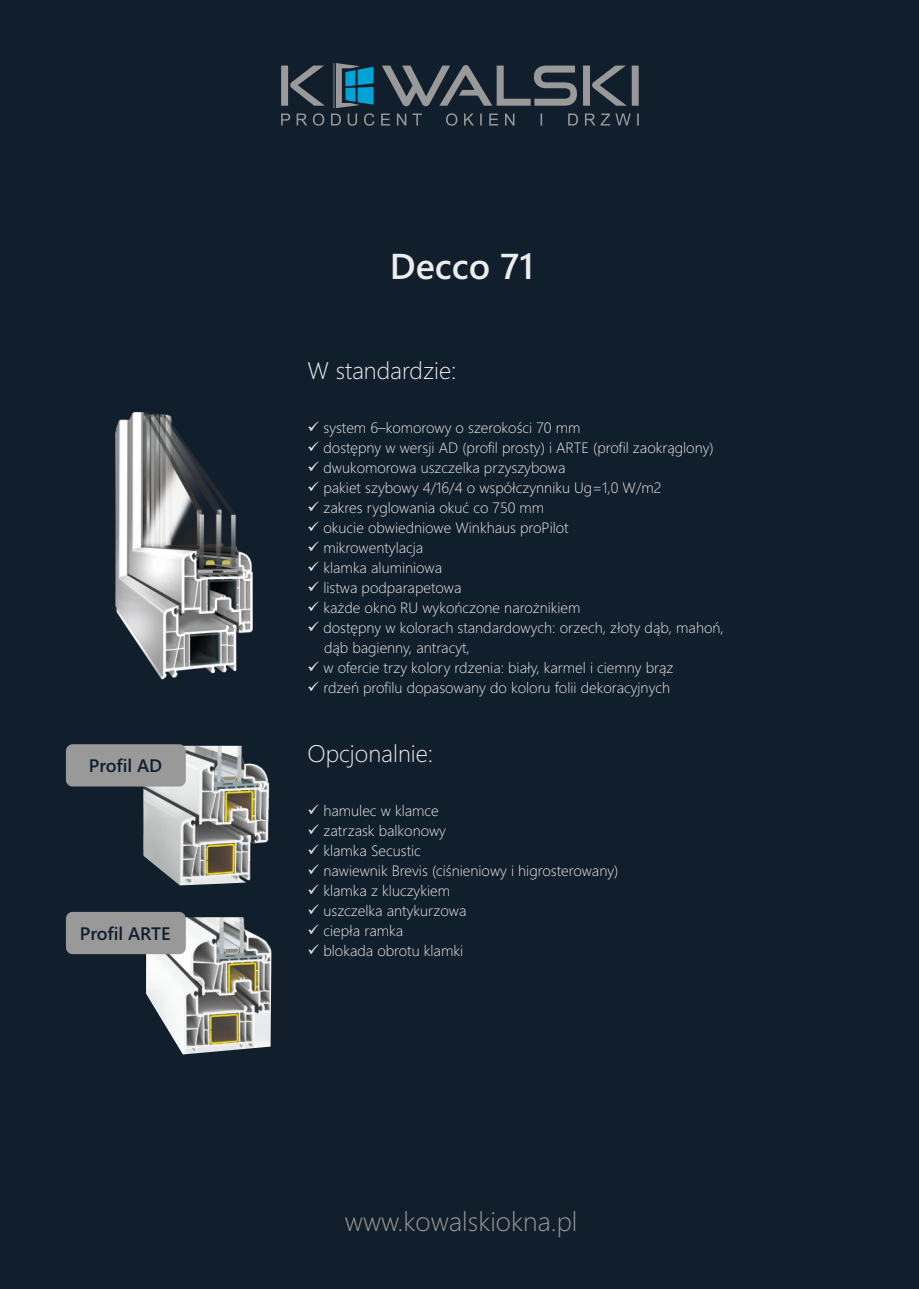
<style>
.page{position:relative;width:919px;height:1289px;background:#fff}
.page>*{position:absolute;margin:0;border:0;box-sizing:border-box;transform-origin:0 0}
.t1{font:600 36px "Segoe UI";color:#eceded}
.t2{font:300 27px "Segoe UI";color:#999}
.t3{font:300 24px "Segoe UI";color:#eceded}
.t4{font:600 18.15px "Segoe UI";color:#111e2c}
.t5{font:300 15px/20px "Segoe UI";color:#eceded}
</style>
<div class="page">
<div style="left:0;top:0;width:918px;height:1288px;background:#111e2c"></div>
<img style="left:115px;top:412px;width:138px;height:268px">
<svg style="left:281px;top:63px;width:357px;height:63px"></svg>
<img style="left:83px;top:917px;width:189px;height:137px">
<div style="left:66px;top:911px;width:120px;height:43px;background:#999;border-radius:7px"></div>
<img style="left:79px;top:745px;width:191px;height:140px">
<div style="left:66px;top:744px;width:120px;height:42px;background:#999;border-radius:7px"></div>
<p class="t4" style="left:89px;top:758px;width:75px">Profil AD</p>
<p class="t4" style="left:80px;top:927px;width:92px">Profil ARTE</p>
<h1 class="t1" style="left:390px;top:253px;width:145px">Decco 71</h1>
<h3 class="t3" style="left:307px;top:361px;width:150px">W standardzie:</h3>
<p class="t5" style="left:307px;top:419px;width:274px">✓ system 6–komorowy o szerokości 70 mm</p>
<p class="t5" style="left:307px;top:439px;width:407px">✓ dostępny w wersji AD (profil prosty) i ARTE (profil zaokrąglony)</p>
<p class="t5" style="left:307px;top:459px;width:259px">✓ dwukomorowa uszczelka przyszybowa</p>
<p class="t5" style="left:307px;top:479px;width:355px">✓ pakiet szybowy 4/16/4 o współczynniku Ug=1,0 W/m2</p>
<p class="t5" style="left:307px;top:499px;width:238px">✓ zakres ryglowania okuć co 750 mm</p>
<p class="t5" style="left:307px;top:519px;width:263px">✓ okucie obwiedniowe Winkhaus proPilot</p>
<p class="t5" style="left:307px;top:539px;width:117px">✓ mikrowentylacja</p>
<p class="t5" style="left:307px;top:559px;width:136px">✓ klamka aluminiowa</p>
<p class="t5" style="left:307px;top:579px;width:155px">✓ listwa podparapetowa</p>
<p class="t5" style="left:307px;top:599px;width:274px">✓ każde okno RU wykończone narożnikiem</p>
<p class="t5" style="left:324px;top:618px;width:401px;text-indent:-16px">✓ dostępny w kolorach standardowych: orzech, złoty dąb, mahoń, dąb bagienny, antracyt,</p>
<p class="t5" style="left:307px;top:658px;width:367px">✓ w ofercie trzy kolory rdzenia: biały, karmel i ciemny brąz</p>
<p class="t5" style="left:307px;top:678px;width:364px">✓ rdzeń profilu dopasowany do koloru folii dekoracyjnych</p>
<h3 class="t3" style="left:307px;top:744px;width:127px">Opcjonalnie:</h3>
<p class="t5" style="left:307px;top:802px;width:133px">✓ hamulec w klamce</p>
<p class="t5" style="left:307px;top:822px;width:140px">✓ zatrzask balkonowy</p>
<p class="t5" style="left:307px;top:842px;width:115px">✓ klamka Secustic</p>
<p class="t5" style="left:307px;top:862px;width:312px">✓ nawiewnik Brevis (ciśnieniowy i higrosterowany)</p>
<p class="t5" style="left:307px;top:882px;width:144px">✓ klamka z kluczykiem</p>
<p class="t5" style="left:307px;top:902px;width:160px">✓ uszczelka antykurzowa</p>
<p class="t5" style="left:307px;top:922px;width:97px">✓ ciepła ramka</p>
<p class="t5" style="left:307px;top:942px;width:157px">✓ blokada obrotu klamki</p>
<h2 class="t2" style="left:345px;top:1211px;width:234px">www.kowalskiokna.pl</h2>
</div>
